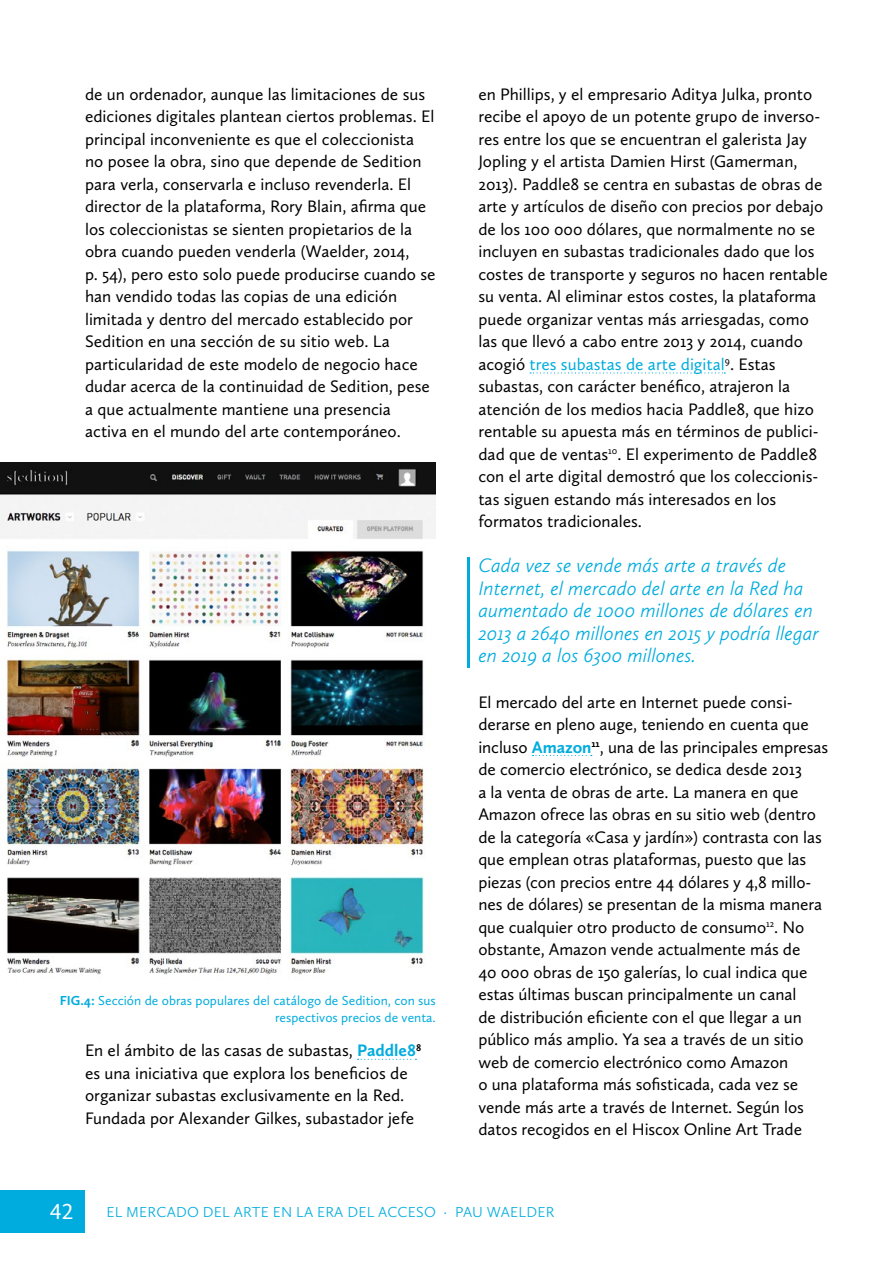
<style>
.page{position:relative;width:893px;height:1263px;background:#fff}
.page>*{position:absolute;margin:0;border:0;box-sizing:border-box;transform-origin:0 0}
.t1{font:22.5px "Calluna Sans";color:#fff}
.t2{font:italic 300 20.25px/22.5px "Calluna Sans";color:#00acde}
.texto{font:17.25px/22.5px "Calluna Sans";color:#000}
.t3{font:300 15px "Calluna Sans";letter-spacing:.015em;color:#00acde}
.t4{font:13.5px/17.1px "Calluna Sans";color:#00acde;text-align:right}
.s1{font-weight:700}
.s2{font-weight:700;color:#00acde}
.s3{color:#00acde}
</style>
<div class="page">
<div style="left:0;top:1191px;width:85px;height:42px;background:#00acde"></div>
<svg style="left:530px;top:372px;width:195px;height:1px"></svg>
<svg style="left:532px;top:755px;width:60px;height:1px"></svg>
<hr style="left:468px;top:557px;width:2px;height:110px;background:#00acde">
<svg style="left:358px;top:1059px;width:58px;height:1px"></svg>
<img style="left:0;top:463px;width:436px;height:512px">
<p class="texto" style="left:85px;top:83px;width:352px">de un ordenador, aunque las limitaciones de sus ediciones digitales plantean ciertos problemas. El principal inconveniente es que el coleccionista no posee la obra, sino que depende de Sedition para verla, conservarla e incluso revenderla. El director de la plataforma, Rory Blain, afirma que los coleccionistas se sienten propietarios de la obra cuando pueden venderla (Waelder, 2014,<br>p. 54), pero esto solo puede producirse cuando se han vendido todas las copias de una edición limitada y dentro del mercado establecido por Sedition en una sección de su sitio web. La particularidad de este modelo de negocio hace dudar acerca de la continuidad de Sedition, pese a que actualmente mantiene una presencia activa en el mundo del arte contemporáneo.</p>
<p class="t4" style="left:60px;top:991px;width:378px"><span class="s1">FIG.4:</span> Sección de obras populares del catálogo de Sedition, con sus respectivos precios de venta.</p>
<p class="texto" style="left:85px;top:1039px;width:338px">En el ámbito de las casas de subastas, <span class="s2">Paddle8</span><sup>8 </sup>es una iniciativa que explora los beneficios de organizar subastas exclusivamente en la Red.<br>Fundada por Alexander Gilkes, subastador jefe</p>
<p class="texto" style="left:478px;top:83px;width:351px">en Phillips, y el empresario Aditya Julka, pronto recibe el apoyo de un potente grupo de inverso&shy;res entre los que se encuentran el galerista Jay Jopling y el artista Damien Hirst (Gamerman, 2013). Paddle8 se centra en subastas de obras de arte y artículos de diseño con precios por debajo de los 100 000 dólares, que normalmente no se incluyen en subastas tradicionales dado que los costes de transporte y seguros no hacen rentable su venta. Al eliminar estos costes, la plataforma puede organizar ventas más arriesgadas, como las que llevó a cabo entre 2013 y 2014, cuando acogió <span class="s3">tres subastas de arte digital</span><sup>9</sup>. Estas subastas, con carácter benéfico, atrajeron la atención de los medios hacia Paddle8, que hizo rentable su apuesta más en términos de publici&shy;dad que de ventas<sup>10</sup>. El experimento de Paddle8 con el arte digital demostró que los coleccionis&shy;tas siguen estando más interesados en los formatos tradicionales.</p>
<p class="t2" style="left:478px;top:554px;width:342px">Cada vez se vende más arte a través de Internet, el mercado del arte en la Red ha aumentado de 1000 millones de dólares en 2013 a 2640 millones en 2015 y podría llegar en 2019 a los 6300 millones.</p>
<p class="texto" style="left:478px;top:690px;width:351px">El mercado del arte en Internet puede consi&shy;derarse en pleno auge, teniendo en cuenta que incluso <span class="s2">Amazon</span><sup>11</sup>, una de las principales empresas de comercio electrónico, se dedica desde 2013<br>a la venta de obras de arte. La manera en que Amazon ofrece las obras en su sitio web (dentro de la categoría «Casa y jardín») contrasta con las que emplean otras plataformas, puesto que las piezas (con precios entre 44 dólares y 4,8 millo&shy;nes de dólares) se presentan de la misma manera que cualquier otro producto de consumo<sup>12</sup>. No obstante, Amazon vende actualmente más de<br>40 000 obras de 150 galerías, lo cual indica que estas últimas buscan principalmente un canal<br>de distribución eficiente con el que llegar a un público más amplio. Ya sea a través de un sitio web de comercio electrónico como Amazon<br>o una plataforma más sofisticada, cada vez se vende más arte a través de Internet. Según los datos recogidos en el Hiscox Online Art Trade</p>
<h1 class="t1" style="left:50px;top:1198px;width:25px">42</h1>
<p class="t3" style="left:106px;top:1203px;width:450px">EL MERCADO DEL ARTE EN LA ERA DEL ACCESO · PAU WAELDER</p>
</div>
